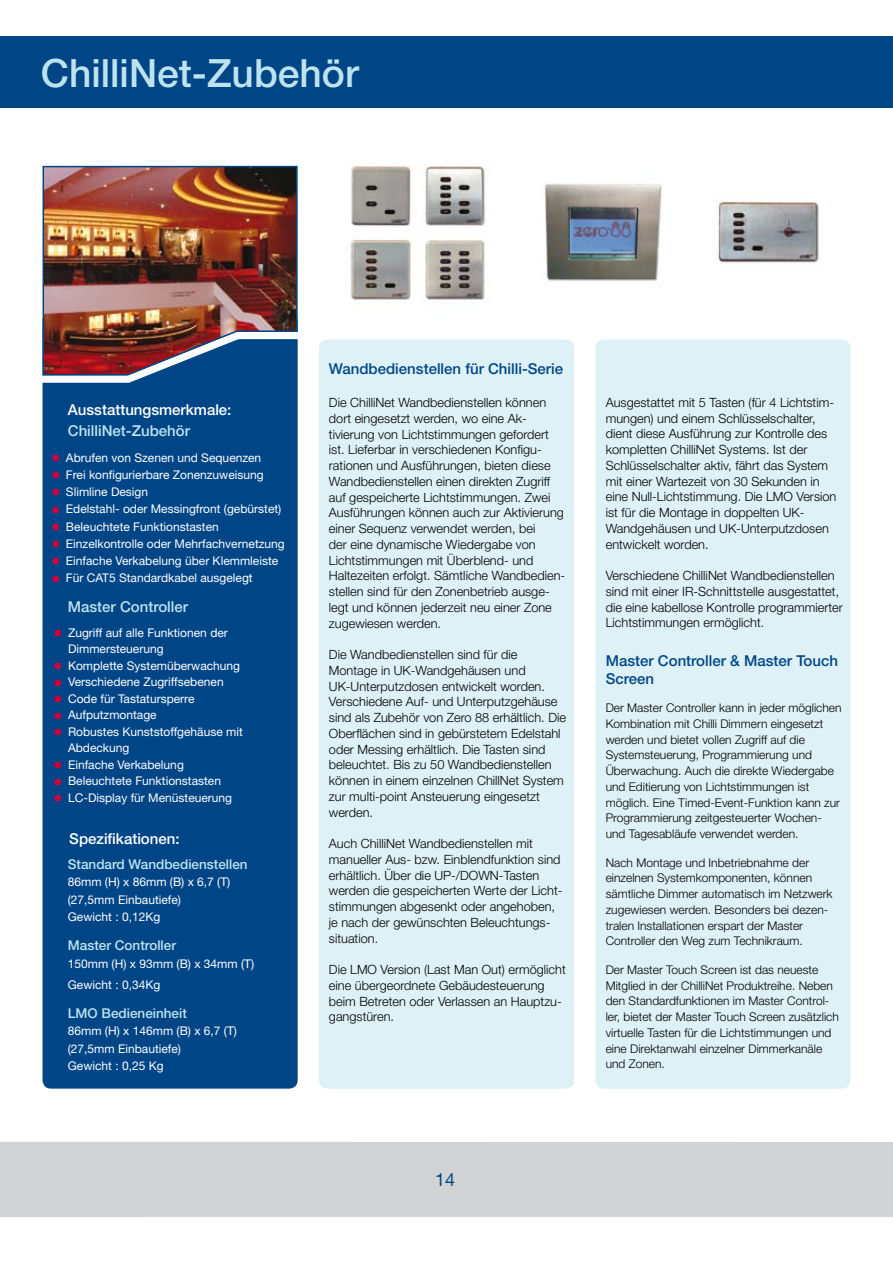
<style>
.page{position:relative;width:893px;height:1263px;background:#fff}
.page>*{position:absolute;margin:0;border:0;box-sizing:border-box;transform-origin:0 0}
.t1{font:500 39px "Helvetica Neue";color:#bde3ee}
.t2{font:18px "Helvetica Neue";color:#004687}
.t3{font:500 15px/18px "Helvetica Neue";color:#004687}
.t4{font:500 15px "Helvetica Neue";color:#fff}
.t5{font:500 15px "Helvetica Neue";color:#bde3ee}
.t6{font:500 13.5px "Helvetica Neue";color:#bde3ee}
.t7{font:300 12.75px/15.8px "Helvetica Neue";color:#000}
.t8{font:300 12px/15.8px "Helvetica Neue";color:#000}
.t9{font:12px/17.2px "Helvetica Neue";color:#fff}
</style>
<div class="page">
<div style="left:0;top:1142px;width:893px;height:75px;background:#d2d3d4"></div>
<div style="left:0;top:36px;width:893px;height:72px;background:#004687"></div>
<div style="left:43px;top:312px;width:255px;height:777px;background:#004687;border-radius:9px"></div>
<div style="left:319px;top:340px;width:255px;height:749px;background:#def1f6;border-radius:9px"></div>
<div style="left:595px;top:340px;width:255px;height:749px;background:#def1f6;border-radius:9px"></div>
<div style="left:40px;top:375px;width:89px;height:8px;background:#fff"></div>
<svg style="left:118px;top:376px;width:28px;height:7px"></svg>
<img style="left:42px;top:165px;width:256px;height:211px">
<img style="left:350px;top:165px;width:469px;height:139px">
<h1 class="t1" style="left:41px;top:50px;width:319px">ChilliNet-Zubehör</h1>
<p class="t4" style="left:68px;top:401px;width:165px">Ausstattungsmerkmale:</p>
<p class="t5" style="left:68px;top:422px;width:124px">ChilliNet-Zubehör</p>
<p class="t9" style="left:53px;top:448px;width:210px"><sup>■</sup> Abrufen von Szenen und Sequenzen</p>
<p class="t9" style="left:53px;top:466px;width:213px"><sup>■</sup> Frei konfigurierbare Zonenzuweisung</p>
<p class="t9" style="left:53px;top:483px;width:97px"><sup>■</sup> Slimline Design</p>
<p class="t9" style="left:53px;top:500px;width:230px"><sup>■</sup> Edelstahl- oder Messingfront (gebürstet)</p>
<p class="t9" style="left:53px;top:517px;width:168px"><sup>■</sup> Beleuchtete Funktionstasten</p>
<p class="t9" style="left:53px;top:535px;width:234px"><sup>■</sup> Einzelkontrolle oder Mehrfachvernetzung</p>
<p class="t9" style="left:53px;top:552px;width:227px"><sup>■</sup> Einfache Verkabelung über Klemmleiste</p>
<p class="t9" style="left:53px;top:569px;width:202px"><sup>■</sup> Für CAT5 Standardkabel ausgelegt</p>
<p class="t5" style="left:68px;top:598px;width:122px">Master Controller</p>
<p class="t9" style="left:68px;top:624px;width:161px;line-height:16.5px;text-indent:-13px"><sup>■</sup> Zugriff auf alle Funktionen der<br>Dimmersteuerung</p>
<p class="t9" style="left:55px;top:657px;width:187px"><sup>■</sup> Komplette Systemüberwachung</p>
<p class="t9" style="left:55px;top:673px;width:171px"><sup>■</sup> Verschiedene Zugriffsebenen</p>
<p class="t9" style="left:55px;top:690px;width:141px"><sup>■</sup> Code für Tastatursperre</p>
<p class="t9" style="left:55px;top:706px;width:104px"><sup>■</sup> Aufputzmontage</p>
<p class="t9" style="left:68px;top:723px;width:176px;line-height:16.5px;text-indent:-13px"><sup>■</sup> Robustes Kunststoffgehäuse mit<br>Abdeckung</p>
<p class="t9" style="left:55px;top:756px;width:131px"><sup>■</sup> Einfache Verkabelung</p>
<p class="t9" style="left:55px;top:772px;width:168px"><sup>■</sup> Beleuchtete Funktionstasten</p>
<p class="t9" style="left:55px;top:789px;width:179px"><sup>■</sup> LC-Display für Menüsteuerung</p>
<p class="t4" style="left:69px;top:830px;width:112px">Spezifikationen:</p>
<p class="t6" style="left:68px;top:856px;width:181px">Standard Wandbedienstellen</p>
<p class="t9" style="left:68px;top:873px;width:164px">86mm (H) x 86mm (B) x 6,7 (T) (27,5mm Einbautiefe)<br>Gewicht : 0,12Kg</p>
<p class="t6" style="left:68px;top:937px;width:110px">Master Controller</p>
<p class="t9" style="left:68px;top:953px;width:188px;line-height:21px">150mm (H) x 93mm (B) x 34mm (T)<br>Gewicht : 0,34Kg</p>
<p class="t6" style="left:68px;top:1005px;width:121px">LMO Bedieneinheit</p>
<p class="t9" style="left:68px;top:1022px;width:171px">86mm (H) x 146mm (B) x 6,7 (T) (27,5mm Einbautiefe)<br>Gewicht : 0,25 Kg</p>
<p class="t3" style="left:329px;top:360px;width:236px">Wandbedienstellen für Chilli-Serie</p>
<p class="t7" style="left:329px;top:394px;width:238px">Die ChilliNet Wandbedienstellen können dort eingesetzt werden, wo eine Ak&shy;tivierung von Lichtstimmungen gefordert ist. Lieferbar in verschiedenen Konfigu&shy;rationen und Ausführungen, bieten diese Wandbedienstellen einen direkten Zugriff auf gespeicherte Lichtstimmungen. Zwei Ausführungen können auch zur Aktivierung einer Sequenz verwendet werden, bei<br>der eine dynamische Wiedergabe von Lichtstimmungen mit Überblend- und Haltezeiten erfolgt. Sämtliche Wandbedien&shy;stellen sind für den Zonenbetrieb ausge&shy;legt und können jederzeit neu einer Zone zugewiesen werden.</p>
<p class="t7" style="left:329px;top:646px;width:239px">Die Wandbedienstellen sind für die Montage in UK-Wandgehäusen und UK-Unterputzdosen entwickelt worden.<br>Verschiedene Auf- und Unterputzgehäuse sind als Zubehör von Zero 88 erhältlich. Die Oberflächen sind in gebürstetem Edelstahl oder Messing erhältlich. Die Tasten sind beleuchtet. Bis zu 50 Wandbedienstellen können in einem einzelnen ChillNet System zur multi-point Ansteuerung eingesetzt werden.</p>
<p class="t7" style="left:329px;top:835px;width:235px">Auch ChilliNet Wandbedienstellen mit manueller Aus- bzw. Einblendfunktion sind erhältlich. Über die UP-/DOWN-Tasten werden die gespeicherten Werte der Licht&shy;stimmungen abgesenkt oder angehoben, je nach der gewünschten Beleuchtungs&shy;situation.</p>
<p class="t7" style="left:329px;top:961px;width:238px">Die LMO Version (Last Man Out) ermöglicht eine übergeordnete Gebäudesteuerung beim Betreten oder Verlassen an Hauptzu&shy;gangstüren.</p>
<p class="t7" style="left:606px;top:394px;width:232px">Ausgestattet mit 5 Tasten (für 4 Lichtstim&shy;mungen) und einem Schlüsselschalter, dient diese Ausführung zur Kontrolle des kompletten ChilliNet Systems. Ist der Schlüsselschalter aktiv, fährt das System mit einer Wartezeit von 30 Sekunden in eine Null-Lichtstimmung. Die LMO Version ist für die Montage in doppelten UK-Wandgehäusen und UK-Unterputzdosen entwickelt worden.</p>
<p class="t7" style="left:606px;top:567px;width:239px">Verschiedene ChilliNet Wandbedienstellen sind mit einer IR-Schnittstelle ausgestattet, die eine kabellose Kontrolle programmierter Lichtstimmungen ermöglicht.</p>
<p class="t3" style="left:606px;top:651px;width:234px">Master Controller &amp; Master Touch<br>Screen</p>
<p class="t8" style="left:606px;top:700px;width:237px">Der Master Controller kann in jeder möglichen Kombination mit Chilli Dimmern eingesetzt werden und bietet vollen Zugriff auf die Systemsteuerung, Programmierung und Überwachung. Auch die direkte Wiedergabe und Editierung von Lichtstimmungen ist möglich. Eine Timed-Event-Funktion kann zur Programmierung zeitgesteuerter Wochen&shy;und Tagesabläufe verwendet werden.</p>
<p class="t8" style="left:606px;top:854px;width:228px">Nach Montage und Inbetriebnahme der einzelnen Systemkomponenten, können sämtliche Dimmer automatisch im Netzwerk zugewiesen werden. Besonders bei dezen&shy;tralen Installationen erspart der Master Controller den Weg zum Technikraum.</p>
<p class="t8" style="left:606px;top:961px;width:235px">Der Master Touch Screen ist das neueste Mitglied in der ChilliNet Produktreihe. Neben den Standardfunktionen im Master Control&shy;ler, bietet der Master Touch Screen zusätzlich virtuelle Tasten für die Lichtstimmungen und eine Direktanwahl einzelner Dimmerkanäle und Zonen.</p>
<h2 class="t2" style="left:435px;top:1169px;width:22px">14</h2>
</div>
